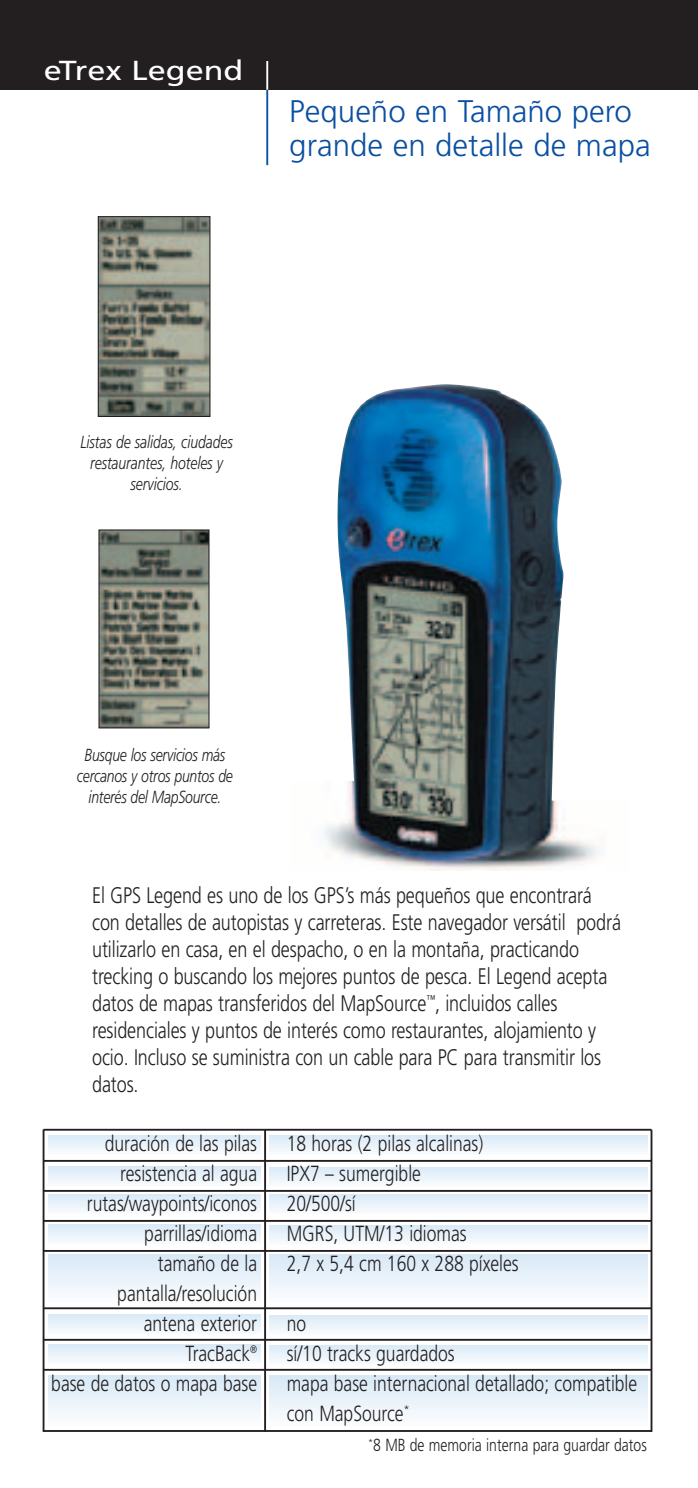
<style>
.page{position:relative;width:698px;height:1488px;background:#fff}
.page>*{position:absolute;margin:0;border:0;box-sizing:border-box;transform-origin:0 0}
.t1{font:300 31.25px/34px "Frutiger";color:#0a4fa2}
.t2{font:27.5px "Frutiger";color:#fff;scale:1.18 1}
.t3{font:300 22.5px/27px "Frutiger";letter-spacing:-.005em;color:#231f20;scale:.8 1}
.t4{font:300 22px/30px "Frutiger";color:#231f20;scale:.8 1}
.t5{font:italic 300 17.5px/21px "Frutiger";letter-spacing:-.015em;color:#231f20;text-align:center;scale:.8 1}
.t6{font:300 17.5px "Frutiger";color:#231f20;scale:.8 1}
</style>
<div class="page">
<div style="left:270px;top:1135px;width:377px;height:19px;background:linear-gradient(to right,#e8f2fa,#e8f2fa)"></div>
<div style="left:49px;top:1135px;width:211px;height:19px;background:linear-gradient(to right,#e9f3fa,#e9f3fa)"></div>
<div style="left:0;top:0;width:22px;height:90px;background:#231f20"></div>
<div style="left:2px;top:0;width:696px;height:90px;background:#231f20"></div>
<hr style="left:266px;top:61px;width:2px;height:29px;background:#fff">
<hr style="left:266px;top:90px;width:2px;height:75px;background:#0a4fa2">
<img style="left:324px;top:384px;width:276px;height:486px">
<div style="left:269px;top:1167px;width:378px;height:19px;background:linear-gradient(to right,#e9f3fa,#e9f3fa)"></div>
<div style="left:269px;top:1375px;width:378px;height:51px;background:linear-gradient(to bottom,#d8e9f6,#fcfdfe)"></div>
<div style="left:269px;top:1345px;width:378px;height:19px;background:linear-gradient(to right,#e9f3fa,#e9f3fa)"></div>
<div style="left:269px;top:1315px;width:378px;height:19px;background:linear-gradient(to right,#e9f3fa,#e9f3fa)"></div>
<div style="left:269px;top:1254px;width:378px;height:48px;background:linear-gradient(to bottom,#d7e8f6,#fafcfe)"></div>
<div style="left:269px;top:1225px;width:378px;height:19px;background:linear-gradient(to right,#e9f3fa,#e9f3fa)"></div>
<div style="left:269px;top:1194px;width:378px;height:19px;background:linear-gradient(to right,#e8f2fa,#e8f2fa)"></div>
<div style="left:48px;top:1194px;width:212px;height:19px;background:linear-gradient(to right,#e8f2fa,#e8f2fa)"></div>
<div style="left:48px;top:1224px;width:212px;height:19px;background:linear-gradient(to right,#e8f2fa,#e8f2fa)"></div>
<div style="left:48px;top:1254px;width:212px;height:48px;background:linear-gradient(to bottom,#d7e8f6,#fafcfe)"></div>
<div style="left:48px;top:1315px;width:212px;height:19px;background:linear-gradient(to right,#e9f3fa,#e9f3fa)"></div>
<div style="left:48px;top:1344px;width:212px;height:19px;background:linear-gradient(to right,#e8f2fa,#e8f2fa)"></div>
<div style="left:48px;top:1375px;width:212px;height:50px;background:linear-gradient(to bottom,#d8e9f6,#fbfcfe)"></div>
<div style="left:48px;top:1166px;width:212px;height:19px;background:linear-gradient(to right,#e8f2fa,#e8f2fa)"></div>
<hr style="left:264px;top:1129px;width:2px;height:302px;background:#231f20">
<hr style="left:43px;top:1129px;width:1px;height:302px;background:#231f20">
<hr style="left:650px;top:1129px;width:2px;height:302px;background:#231f20">
<hr style="left:44px;top:1160px;width:607px;height:1px;background:#231f20">
<hr style="left:44px;top:1190px;width:607px;height:1px;background:#231f20">
<hr style="left:44px;top:1220px;width:607px;height:1px;background:#231f20">
<hr style="left:44px;top:1250px;width:607px;height:1px;background:#231f20">
<hr style="left:44px;top:1307px;width:607px;height:2px;background:#231f20">
<hr style="left:44px;top:1338px;width:607px;height:2px;background:#231f20">
<hr style="left:44px;top:1368px;width:607px;height:2px;background:#231f20">
<hr style="left:44px;top:1128px;width:607px;height:2px;background:#231f20">
<hr style="left:44px;top:1430px;width:607px;height:1px;background:#231f20">
<img style="left:100px;top:218px;width:108px;height:197px">
<div style="left:98px;top:216px;width:112px;height:201px;border:1px solid #231f20"></div>
<img style="left:100px;top:531px;width:107px;height:195px">
<div style="left:98px;top:529px;width:111px;height:199px;border:1px solid #231f20"></div>
<p class="t2" style="left:44px;top:60px;width:170px">eTrex Legend</p>
<h1 class="t1" style="left:289px;top:97px;width:363px">Pequeño en Tamaño pero grande en detalle de mapa</h1>
<p class="t5" style="left:80px;top:433px;width:192px">Listas de salidas, ciudades restaurantes, hoteles y servicios.</p>
<p class="t5" style="left:77px;top:746px;width:196px">Busque los servicios más cercanos y otros puntos de interés del MapSource.</p>
<p class="t3" style="left:92px;top:883px;width:662px">El GPS Legend es uno de los GPS’s más pequeños que encontrará con detalles de autopistas y carreteras. Este navegador versátil podrá utilizarlo en casa, en el despacho, o en la montaña, practicando trecking o buscando los mejores puntos de pesca. El Legend acepta datos de mapas transferidos del MapSource<sup>™</sup>, incluidos calles residenciales y puntos de interés como restaurantes, alojamiento y ocio. Incluso se suministra con un cable para PC para transmitir los datos.</p>
<p class="t4" style="left:51px;top:1129px;width:259px;text-align:right">duración de las pilas resistencia al agua rutas/waypoints/iconos parrillas/idioma<br>tamaño de la pantalla/resolución<br>antena exterior<br>TracBack<sup>®<br></sup>base de datos o mapa base</p>
<p class="t4" style="left:287px;top:1129px;width:291px">18 horas (2 pilas alcalinas)<br>IPX7 – sumergible<br>20/500/sí<br>MGRS, UTM/13 idiomas<br>2,7 x 5,4 cm 160 x 288 píxeles</p>
<p class="t4" style="left:287px;top:1309px;width:439px">no<br>sí/10 tracks guardados<br>mapa base internacional detallado; compatible con MapSource<sup>*</sup></p>
<p class="t6" style="left:368px;top:1437px;width:350px"><sup>*</sup>8 MB de memoria interna para guardar datos</p>
</div>
